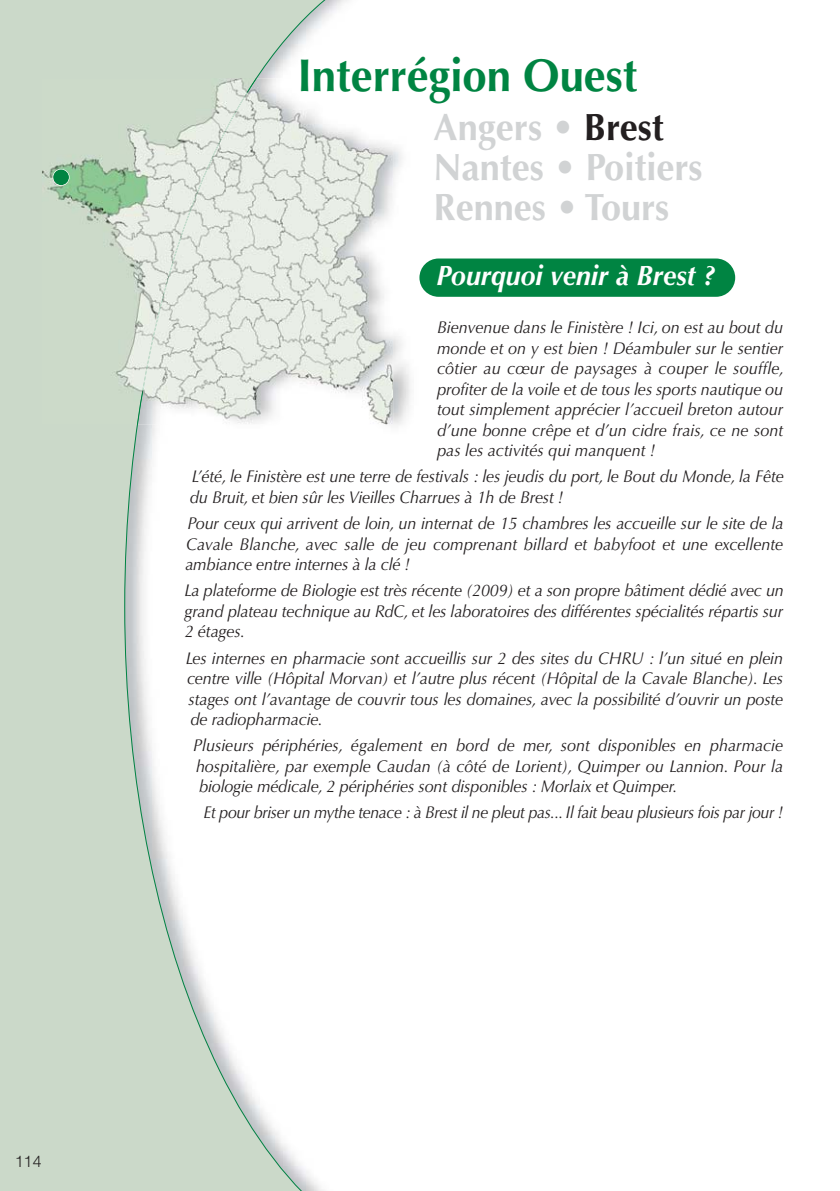
<style>
.page{position:relative;width:840px;height:1191px;background:#fff}
.page>*{position:absolute;margin:0;border:0;box-sizing:border-box;transform-origin:0 0}
.t1{font:700 46px "Optima";color:#008442;scale:.95 1}
.t2{font:700 38px/40px "Optima";color:#d1d3d4;scale:.95 1}
.t3{font:italic 700 28px "Optima";color:#fff;scale:.95 1}
.t4{font:italic 17px/20.6px "Optima";letter-spacing:-.01em;color:#231f20;text-align:justify;scale:.95 1}
.t5{font:italic 17px "Optima";letter-spacing:-.01em;color:#231f20;scale:.93 1}
.t6{font:300 16px "Helvetica Neue";color:#231f20}
.s1{color:#231f20}
</style>
<div class="page">
<div style="left:0;top:0;width:125px;height:1191px;background:#cbd9c9"></div>
<svg style="left:125px;top:0;width:223px;height:1191px"></svg>
<img style="left:257px;top:78px;width:136px;height:346px">
<img style="left:42px;top:78px;width:95px;height:346px">
<img style="left:137px;top:78px;width:120px;height:346px">
<div style="left:53px;top:169px;width:16px;height:16px;background:#008442;border-radius:50%"></div>
<div style="left:52px;top:169px;width:17px;height:17px;border:1px solid #fff;border-radius:50%"></div>
<div style="left:419px;top:258px;width:315px;height:39px;background:#008442;border-radius:19px"></div>
<p class="t6" style="left:15px;top:1151px;width:28px">114</p>
<h1 class="t1" style="left:297px;top:49px;width:359px">Interrégion Ouest</h1>
<h2 class="t2" style="left:433px;top:107px;width:284px">Angers • <span class="s1">Brest<br></span>Nantes • Poitiers<br>Rennes • Tours</h2>
<h3 class="t3" style="left:436px;top:259px;width:294px">Pourquoi venir à Brest ?</h3>
<p class="t4" style="left:437px;top:317px;width:366px">Bienvenue dans le Finistère ! Ici, on est au bout du monde et on y est bien ! Déambuler sur le sentier côtier au cœur de paysages à couper le souffle, profiter de la voile et de tous les sports nautique ou tout simplement apprécier l’accueil breton autour d’une bonne crêpe et d’un cidre frais, ce ne sont pas les activités qui manquent !</p>
<p class="t4" style="left:190px;top:466px;width:626px">L’été, le Finistère est une terre de festivals : les jeudis du port, le Bout du Monde, la Fête du Bruit, et bien sûr les Vieilles Charrues à 1h de Brest !</p>
<p class="t4" style="left:185px;top:513px;width:631px">Pour ceux qui arrivent de loin, un internat de 15 chambres les accueille sur le site de la Cavale Blanche, avec salle de jeu comprenant billard et babyfoot et une excellente ambiance entre internes à la clé !</p>
<p class="t4" style="left:184px;top:580px;width:632px">La plateforme de Biologie est très récente (2009) et a son propre bâtiment dédié avec un grand plateau technique au RdC, et les laboratoires des différentes spécialités répartis sur 2 étages.</p>
<p class="t4" style="left:186px;top:647px;width:630px">Les internes en pharmacie sont accueillis sur 2 des sites du CHRU : l’un situé en plein centre ville (Hôpital Morvan) et l’autre plus récent (Hôpital de la Cavale Blanche). Les stages ont l’avantage de couvrir tous les domaines, avec la possibilité d’ouvrir un poste de radiopharmacie.</p>
<p class="t4" style="left:193px;top:735px;width:622px">Plusieurs périphéries, également en bord de mer, sont disponibles en pharmacie hospitalière, par exemple Caudan (à côté de Lorient), Quimper ou Lannion. Pour la biologie médicale, 2 périphéries sont disponibles : Morlaix et Quimper.</p>
<p class="t5" style="left:203px;top:802px;width:624px">Et pour briser un mythe tenace : à Brest il ne pleut pas... Il fait beau plusieurs fois par jour !</p>
</div>
